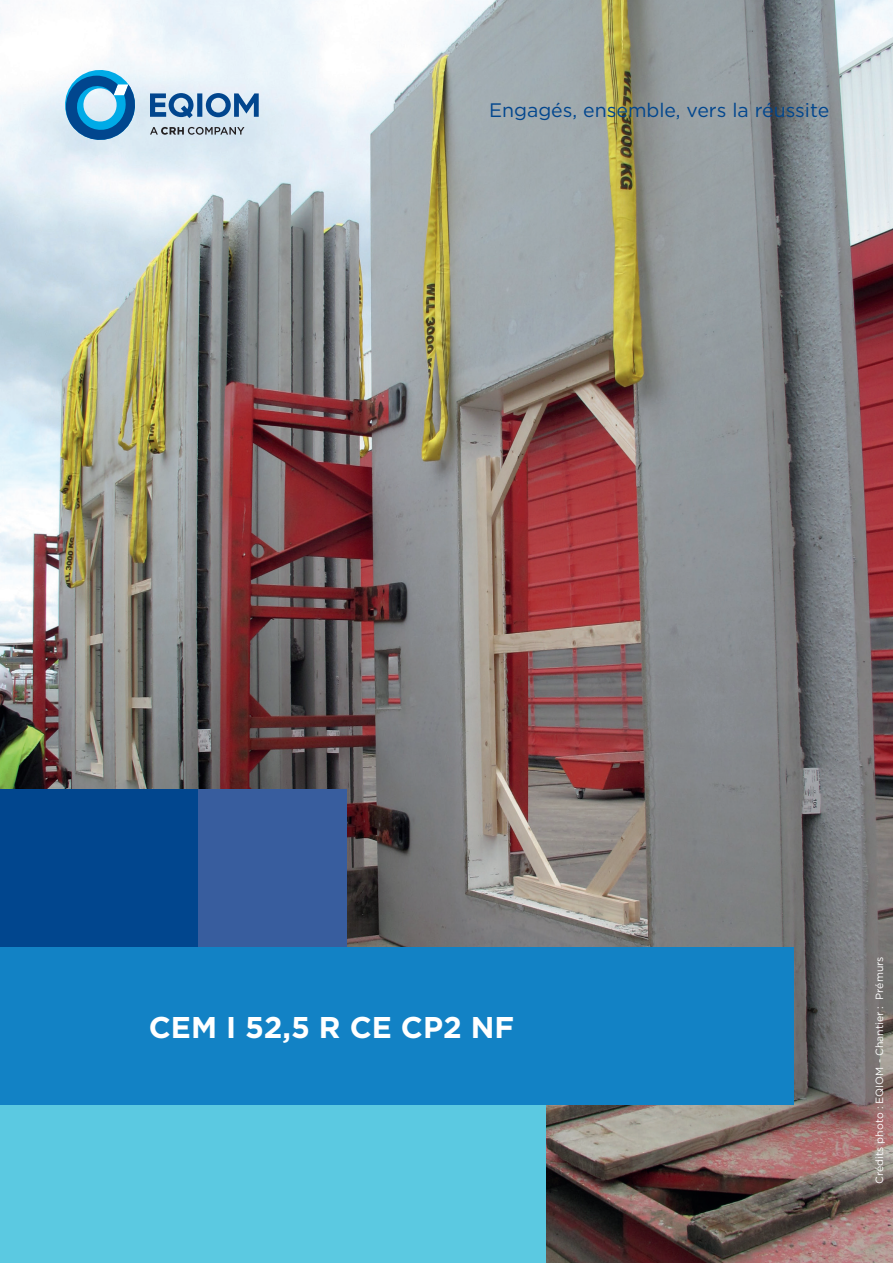
<style>
.page{position:relative;width:893px;height:1263px;background:#fff}
.page>*{position:absolute;margin:0;border:0;box-sizing:border-box;transform-origin:0 0}
.t1{font:700 30px "Gotham";color:#fff}
.t2{font:19.5px "Gotham";color:#01468e}
.t3{font:10.5px "Gotham";color:#fff}
</style>
<div class="page">
<img style="left:0;top:0;width:893px;height:1263px">
<div style="left:0;top:1105px;width:546px;height:158px;background:#5bc9e1"></div>
<div style="left:0;top:947px;width:793px;height:158px;background:#1282c5"></div>
<div style="left:0;top:789px;width:198px;height:158px;background:#01468e"></div>
<div style="left:198px;top:789px;width:149px;height:158px;background:#385d9e"></div>
<svg style="left:150px;top:127px;width:94px;height:8px"></svg>
<svg style="left:64px;top:69px;width:76px;height:72px;background:#6cabd2"></svg>
<svg style="left:150px;top:93px;width:109px;height:25px;background:#6c96c0"></svg>
<h2 class="t2" style="left:489px;top:97px;width:342px">Engagés, ensemble, vers la réussite</h2>
<h1 class="t1" style="left:149px;top:1008px;width:367px">CEM I 52,5 R CE CP2 NF</h1>
<p class="t3" style="left:873px;top:1184px;width:229px;rotate:-90deg">Crédits photo : EQIOM - Chantier : Prémurs</p>
</div>
